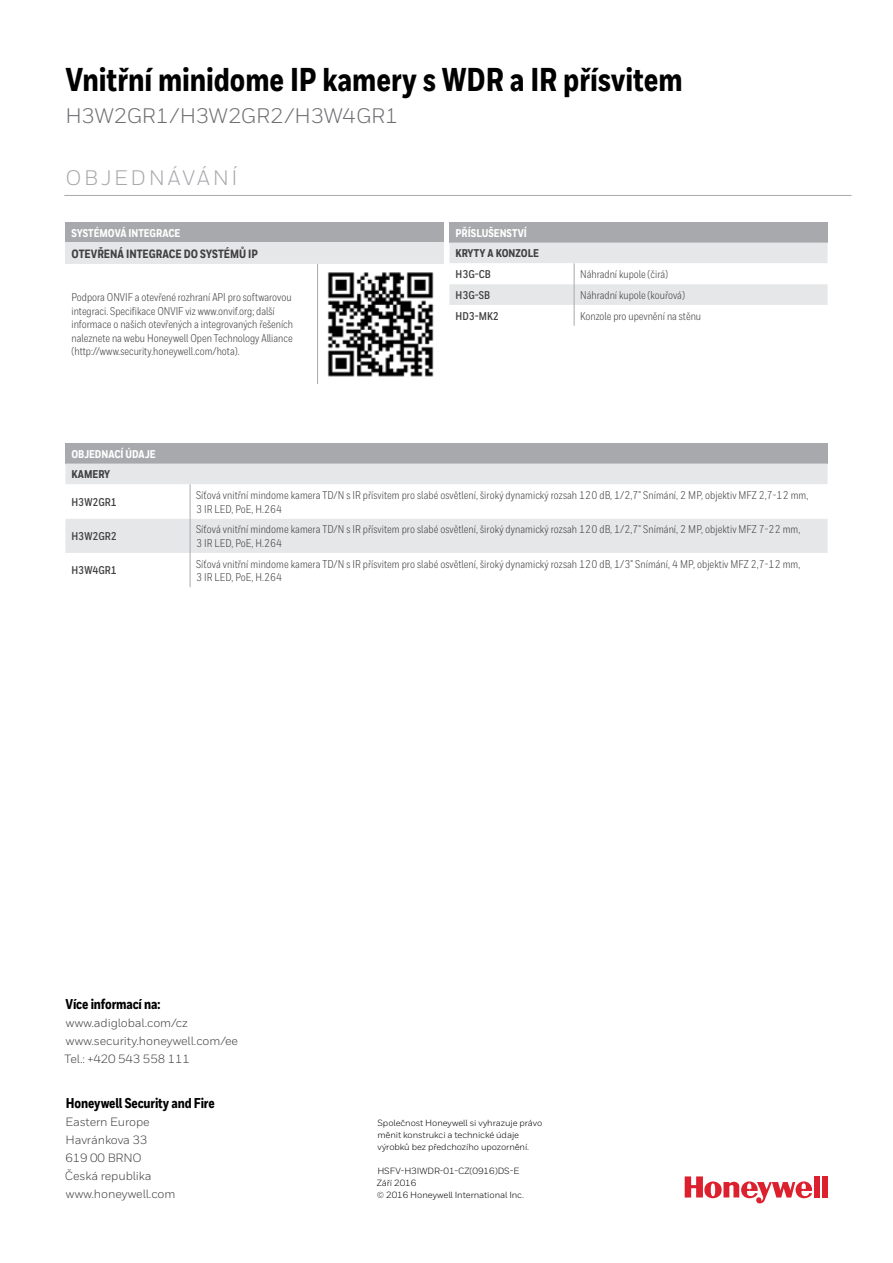
<style>
.page{position:relative;width:893px;height:1263px;background:#fff}
.page>*{position:absolute;margin:0;border:0;box-sizing:border-box;transform-origin:0 0}
.t1{font:800 33px "Honeywell Cond";letter-spacing:-.005em;color:#000}
.t2{font:21px "Honeywell Sans";color:#6d6e71}
.t3{font:21px "Honeywell Sans";letter-spacing:.12em;color:#a7a9ac}
.t4{font:800 14.25px "Honeywell Cond";letter-spacing:-.01em;color:#000}
.t5{font:12px/18px "Honeywell Sans";letter-spacing:-.01em;color:#414042}
.t6{font:800 12px "Honeywell Cond";color:#414042}
.t7{font:11.25px/13.5px "Honeywell Cond";letter-spacing:.005em;color:#414042}
.t8{font:800 11.25px "Honeywell Cond";color:#fff}
.t9{font:700 11.25px "Honeywell Cond";color:#414042}
.t10{font:800 11.25px "Honeywell Cond";color:#414042}
.t11{font:9px/12px "Honeywell Sans";letter-spacing:-.01em;color:#000}
</style>
<div class="page">
<hr style="left:64px;top:195px;width:787px;height:1px;background:#a7a9ac">
<div style="left:449px;top:222px;width:378px;height:21px;background:#a7a9ac"></div>
<svg style="left:449px;top:243px;width:378px;height:83px"></svg>
<div style="left:65px;top:443px;width:762px;height:21px;background:#a7a9ac"></div>
<div style="left:65px;top:464px;width:762px;height:20px;background:#e6e7e8"></div>
<svg style="left:65px;top:484px;width:762px;height:103px"></svg>
<hr style="left:190px;top:484px;width:1px;height:35px;background:#a7a9ac">
<hr style="left:190px;top:519px;width:1px;height:34px;background:#a7a9ac">
<hr style="left:190px;top:553px;width:1px;height:34px;background:#a7a9ac">
<div style="left:65px;top:222px;width:378px;height:21px;background:#a7a9ac"></div>
<div style="left:65px;top:243px;width:378px;height:21px;background:#e6e7e8"></div>
<hr style="left:317px;top:264px;width:1px;height:120px;background:#a7a9ac">
<img style="left:327px;top:272px;width:107px;height:105px">
<div style="left:813px;top:1176px;width:6px;height:21px;background:#dc202e"></div>
<div style="left:822px;top:1176px;width:5px;height:21px;background:#dc202e"></div>
<svg style="left:685px;top:1176px;width:127px;height:27px"></svg>
<h1 class="t1" style="left:65px;top:60px;width:619px">Vnitřní minidome IP kamery s WDR a IR přísvitem</h1>
<h2 class="t2" style="left:65px;top:104px;width:334px">H3W2GR1/H3W2GR2/H3W4GR1</h2>
<h2 class="t3" style="left:65px;top:165px;width:173px">OBJEDNÁVÁNÍ</h2>
<p class="t8" style="left:71px;top:226px;width:110px">SYSTÉMOVÁ INTEGRACE</p>
<p class="t6" style="left:71px;top:246px;width:188px">OTEVŘENÁ INTEGRACE DO SYSTÉMŮ IP</p>
<p class="t7" style="left:71px;top:291px;width:223px">Podpora ONVIF a otevřené rozhraní API pro softwarovou integraci. Specifikace ONVIF viz www.onvif.org; další informace o našich otevřených a integrovaných řešeních naleznete na webu Honeywell Open Technology Alliance (http://www.security.honeywell.com/hota).</p>
<p class="t8" style="left:455px;top:226px;width:73px">PŘÍSLUŠENSTVÍ</p>
<p class="t10" style="left:455px;top:247px;width:85px">KRYTY A KONZOLE</p>
<p class="t9" style="left:455px;top:267px;width:37px">H3G-CB</p>
<p class="t7" style="left:580px;top:268px;width:90px">Náhradní kupole (čirá)</p>
<p class="t9" style="left:455px;top:288px;width:36px">H3G-SB</p>
<p class="t7" style="left:580px;top:288px;width:106px">Náhradní kupole (kouřová)</p>
<p class="t9" style="left:455px;top:309px;width:45px">HD3-MK2</p>
<p class="t7" style="left:580px;top:309px;width:123px">Konzole pro upevnění na stěnu</p>
<p class="t8" style="left:71px;top:447px;width:86px">OBJEDNACÍ ÚDAJE</p>
<p class="t10" style="left:71px;top:468px;width:40px">KAMERY</p>
<p class="t9" style="left:71px;top:495px;width:47px">H3W2GR1</p>
<p class="t7" style="left:196px;top:488px;width:614px">Síťová vnitřní mindome kamera TD/N s IR přísvitem pro slabé osvětlení, široký dynamický rozsah 120 dB, 1/2,7" Snímání, 2 MP, objektiv MFZ 2,7-12 mm,<br>3 IR LED, PoE, H.264</p>
<p class="t9" style="left:71px;top:529px;width:47px">H3W2GR2</p>
<p class="t7" style="left:196px;top:523px;width:606px">Síťová vnitřní mindome kamera TD/N s IR přísvitem pro slabé osvětlení, široký dynamický rozsah 120 dB, 1/2,7" Snímání, 2 MP, objektiv MFZ 7-22 mm,<br>3 IR LED, PoE, H.264</p>
<p class="t9" style="left:71px;top:564px;width:47px">H3W4GR1</p>
<p class="t7" style="left:196px;top:557px;width:606px">Síťová vnitřní mindome kamera TD/N s IR přísvitem pro slabé osvětlení, široký dynamický rozsah 120 dB, 1/3" Snímání, 4 MP, objektiv MFZ 2,7-12 mm,<br>3 IR LED, PoE, H.264</p>
<p class="t4" style="left:65px;top:995px;width:96px">Více informací na:</p>
<p class="t5" style="left:64px;top:1013px;width:175px">www.adiglobal.com/cz www.security.honeywell.com/ee<br>Tel.: +420 543 558 111</p>
<p class="t4" style="left:66px;top:1094px;width:150px">Honeywell Security and Fire</p>
<p class="t5" style="left:65px;top:1112px;width:112px">Eastern Europe<br>Havránkova 33<br>619 00 BRNO<br>Česká republika www.honeywell.com</p>
<p class="t11" style="left:377px;top:1116px;width:166px">Společnost Honeywell si vyhrazuje právo měnit konstrukci a technické údaje výrobků bez předchozího upozornění.</p>
<p class="t11" style="left:377px;top:1164px;width:149px">HSFV-H3IWDR-01-CZ(0916)DS-E<br>Září 2016<br>© 2016 Honeywell International Inc.</p>
</div>
